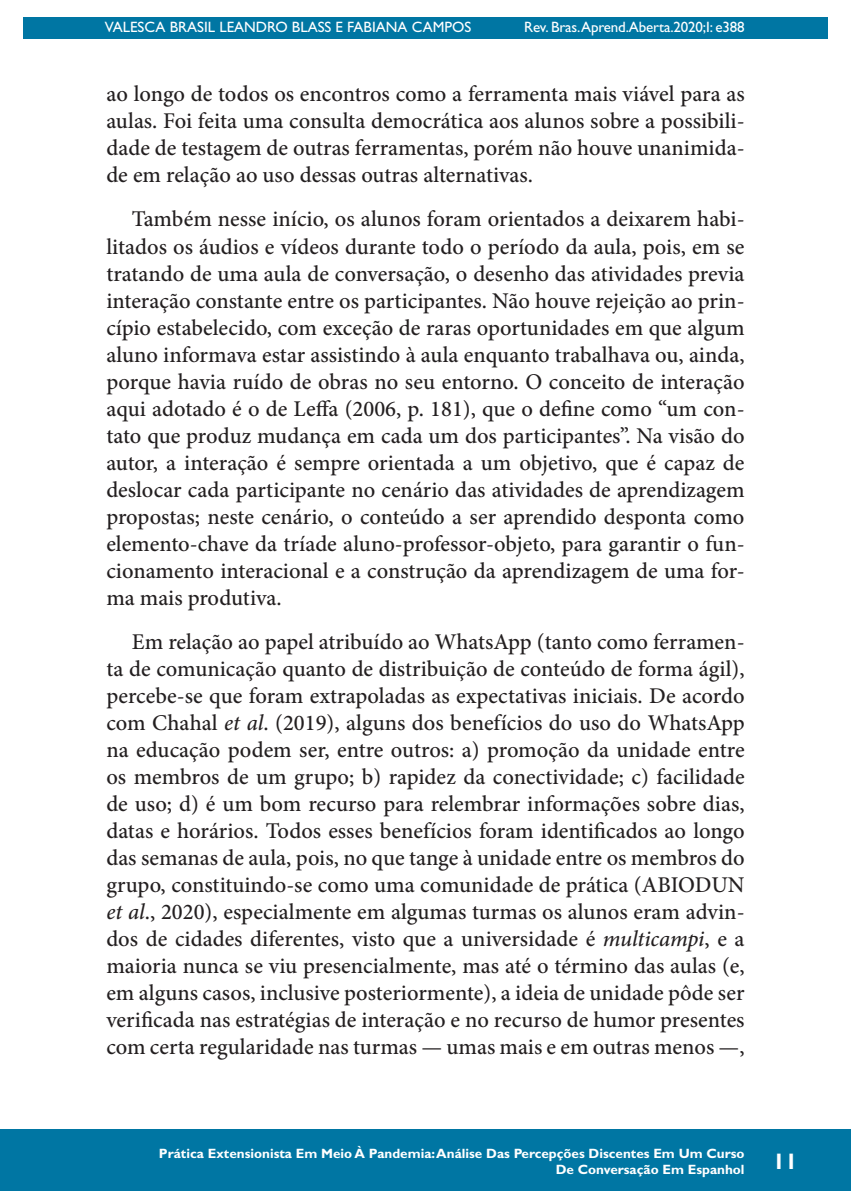
<style>
.page{position:relative;width:851px;height:1191px;background:#fff}
.page>*{position:absolute;margin:0;border:0;box-sizing:border-box;transform-origin:0 0}
.Texto_corrido{font:500 22.5px/27px "Minion Pro";color:#231f20;text-align:justify}
.t1{font:700 22.5px "Gill Sans Std";color:#fff}
.t2{font:15px "Gill Sans Std";color:#fff}
.t3{font:700 13.5px/16.2px "Gill Sans Std";color:#fff;text-align:right}
.s1{font-style:italic}
</style>
<div class="page">
<hr style="left:104px;top:0;width:1px;height:467px;background:#0076a3">
<div style="left:23px;top:17px;width:804px;height:21px;background:#0076a3"></div>
<div style="left:0;top:1129px;width:850px;height:62px;background:#0076a3"></div>
<p class="t2" style="left:105px;top:18px;width:368px">VALESCA BRASIL LEANDRO BLASS E FABIANA CAMPOS</p>
<p class="t2" style="left:524px;top:18px;width:222px">Rev. Bras.Aprend.Aberta.2020;I: e388</p>
<p class="Texto_corrido" style="left:106px;top:81px;width:639px">ao longo de todos os encontros como a ferramenta mais viável para as aulas. Foi feita uma consulta democrática aos alunos sobre a possibili&shy;dade de testagem de outras ferramentas, porém não houve unanimida&shy;de em relação ao uso dessas outras alternativas.</p>
<p class="Texto_corrido" style="left:106px;top:206px;width:639px;text-indent:26px">Também nesse início, os alunos foram orientados a deixarem habi&shy;litados os áudios e vídeos durante todo o período da aula, pois, em se tratando de uma aula de conversação, o desenho das atividades previa interação constante entre os participantes. Não houve rejeição ao prin&shy;cípio estabelecido, com exceção de raras oportunidades em que algum aluno informava estar assistindo à aula enquanto trabalhava ou, ainda, porque havia ruído de obras no seu entorno. O conceito de interação aqui adotado é o de Leffa (2006, p. 181), que o define como “um con&shy;tato que produz mudança em cada um dos participantes”. Na visão do autor, a interação é sempre orientada a um objetivo, que é capaz de deslocar cada participante no cenário das atividades de aprendizagem propostas; neste cenário, o conteúdo a ser aprendido desponta como elemento-chave da tríade aluno-professor-objeto, para garantir o fun&shy;cionamento interacional e a construção da aprendizagem de uma for&shy;ma mais produtiva.</p>
<p class="Texto_corrido" style="left:106px;top:628px;width:639px;text-indent:26px">Em relação ao papel atribuído ao WhatsApp (tanto como ferramen&shy;ta de comunicação quanto de distribuição de conteúdo de forma ágil), percebe-se que foram extrapoladas as expectativas iniciais. De acordo com Chahal <span class="s1">et al</span>. (2019), alguns dos benefícios do uso do WhatsApp na educação podem ser, entre outros: a) promoção da unidade entre os membros de um grupo; b) rapidez da conectividade; c) facilidade de uso; d) é um bom recurso para relembrar informações sobre dias, datas e horários. Todos esses benefícios foram identificados ao longo das semanas de aula, pois, no que tange à unidade entre os membros do grupo, constituindo-se como uma comunidade de prática (ABIODUN <span class="s1">et al</span>., 2020), especialmente em algumas turmas os alunos eram advin&shy;dos de cidades diferentes, visto que a universidade é <span class="s1">multicampi</span>, e a maioria nunca se viu presencialmente, mas até o término das aulas (e, em alguns casos, inclusive posteriormente), a ideia de unidade pôde ser verificada nas estratégias de interação e no recurso de humor presentes com certa regularidade nas turmas — umas mais e em outras menos —,</p>
<p class="t3" style="left:159px;top:1145px;width:587px">Prática Extensionista Em Meio À Pandemia: Análise Das Percepções Discentes Em Um Curso<br>De Conversação Em Espanhol</p>
<p class="t1" style="left:772px;top:1148px;width:26px">11</p>
</div>
